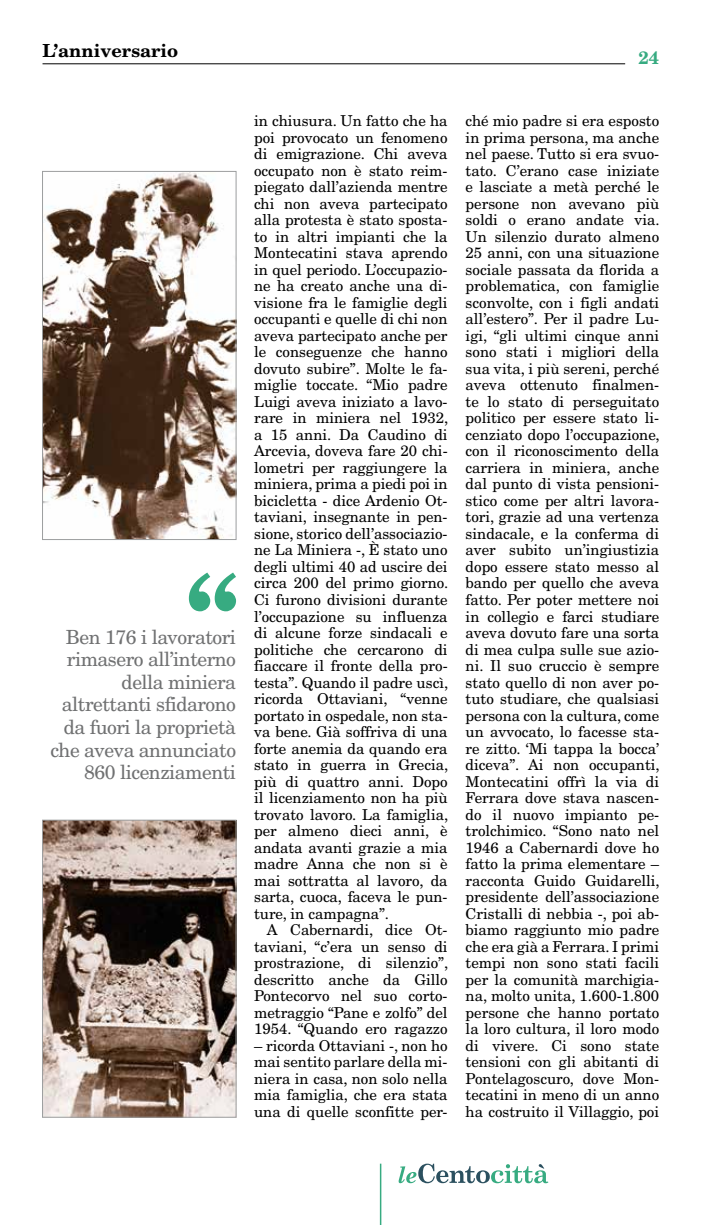
<style>
.page{position:relative;width:723px;height:1225px;background:#fff}
.page>*{position:absolute;margin:0;border:0;box-sizing:border-box;transform-origin:0 0}
.t1{font:19.5px/22.5px "New Century Schlbk";letter-spacing:-.025em;color:#707172;text-align:right}
.t2{font:700 18px "New Century Schlbk";color:#000}
.t3{font:700 18px "New Century Schlbk";color:#37ab81}
.t4{font:15px/16.5px "New Century Schlbk";color:#000;text-align:justify}
</style>
<div class="page">
<hr style="left:43px;top:63px;width:582px;height:1px;background:#000">
<hr style="left:380px;top:1163px;width:1px;height:62px;background:#37ab81">
<svg style="left:399px;top:1163px;width:149px;height:20px"></svg>
<svg style="left:189px;top:572px;width:47px;height:39px"></svg>
<img style="left:44px;top:173px;width:190px;height:365px">
<div style="left:42px;top:171px;width:194px;height:369px;border:1px solid #9c9e9f"></div>
<img style="left:44px;top:821px;width:190px;height:294px">
<div style="left:42px;top:819px;width:194px;height:298px;border:1px solid #9c9e9f"></div>
<p class="t2" style="left:43px;top:40px;width:137px">L’anniversario</p>
<p class="t3" style="left:638px;top:46px;width:22px">24</p>
<h1 class="t1" style="left:51px;top:626px;width:187px">Ben 176 i lavoratori rimasero all’interno della miniera altrettanti sfidarono da fuori la proprietà che aveva annunciato<br>860 licenziamenti</h1>
<p class="t4" style="left:254px;top:113px;width:196px">in chiusura. Un fatto che ha poi provocato un fenomeno di emigrazione. Chi aveva occupato non è stato reim&shy;piegato dall’azienda mentre chi non aveva partecipato alla protesta è stato sposta&shy;to in altri impianti che la Montecatini stava aprendo in quel periodo. L’occupazio&shy;ne ha creato anche una di&shy;visione fra le famiglie degli occupanti e quelle di chi non aveva partecipato anche per le conseguenze che hanno dovuto subire”. Molte le fa&shy;miglie toccate. “Mio padre Luigi aveva iniziato a lavo&shy;rare in miniera nel 1932, a 15 anni. Da Caudino di Arcevia, doveva fare 20 chi&shy;lometri per raggiungere la miniera, prima a piedi poi in bicicletta - dice Ardenio Ot&shy;taviani, insegnante in pen&shy;sione, storico dell’associazio&shy;ne La Miniera -, È stato uno degli ultimi 40 ad uscire dei circa 200 del primo giorno.<br>Ci furono divisioni durante l’occupazione su influenza di alcune forze sindacali e politiche che cercarono di fiaccare il fronte della pro&shy;testa”. Quando il padre uscì, ricorda Ottaviani, “venne portato in ospedale, non sta&shy;va bene. Già soffriva di una forte anemia da quando era stato in guerra in Grecia, più di quattro anni. Dopo il licenziamento non ha più trovato lavoro. La famiglia, per almeno dieci anni, è andata avanti grazie a mia madre Anna che non si è mai sottratta al lavoro, da sarta, cuoca, faceva le pun&shy;ture, in campagna”.</p>
<p class="t4" style="left:254px;top:921px;width:196px;text-indent:13px">A Cabernardi, dice Ot&shy;taviani, “c’era un senso di prostrazione, di silenzio”, descritto anche da Gillo Pontecorvo nel suo corto&shy;metraggio “Pane e zolfo” del 1954. “Quando ero ragazzo</p>
<p class="t4" style="left:254px;top:1037px;width:195px">– ricorda Ottaviani -, non ho mai sentito parlare della mi&shy;niera in casa, non solo nella mia famiglia, che era stata una di quelle sconfitte per-</p>
<p class="t4" style="left:466px;top:113px;width:196px">ché mio padre si era esposto in prima persona, ma anche nel paese. Tutto si era svuo&shy;tato. C’erano case iniziate e lasciate a metà perché le persone non avevano più soldi o erano andate via.<br>Un silenzio durato almeno 25 anni, con una situazione sociale passata da florida a problematica, con famiglie sconvolte, con i figli andati all’estero”. Per il padre Lu&shy;igi, “gli ultimi cinque anni sono stati i migliori della sua vita, i più sereni, perché aveva ottenuto finalmen&shy;te lo stato di perseguitato politico per essere stato li&shy;cenziato dopo l’occupazione, con il riconoscimento della carriera in miniera, anche dal punto di vista pensioni&shy;stico come per altri lavora&shy;tori, grazie ad una vertenza sindacale, e la conferma di aver subito un’ingiustizia dopo essere stato messo al bando per quello che aveva fatto. Per poter mettere noi in collegio e farci studiare aveva dovuto fare una sorta di mea culpa sulle sue azio&shy;ni. Il suo cruccio è sempre stato quello di non aver po&shy;tuto studiare, che qualsiasi persona con la cultura, come un avvocato, lo facesse sta&shy;re zitto. ‘Mi tappa la bocca’ diceva”. Ai non occupanti, Montecatini offrì la via di Ferrara dove stava nascen&shy;do il nuovo impianto pe&shy;trolchimico. “Sono nato nel 1946 a Cabernardi dove ho fatto la prima elementare – racconta Guido Guidarelli, presidente dell’associazione Cristalli di nebbia -, poi ab&shy;biamo raggiunto mio padre che era già a Ferrara. I primi tempi non sono stati facili per la comunità marchigia&shy;na, molto unita, 1.600-1.800 persone che hanno portato la loro cultura, il loro modo di vivere. Ci sono state tensioni con gli abitanti di Pontelagoscuro, dove Mon&shy;tecatini in meno di un anno ha costruito il Villaggio, poi</p>
</div>
